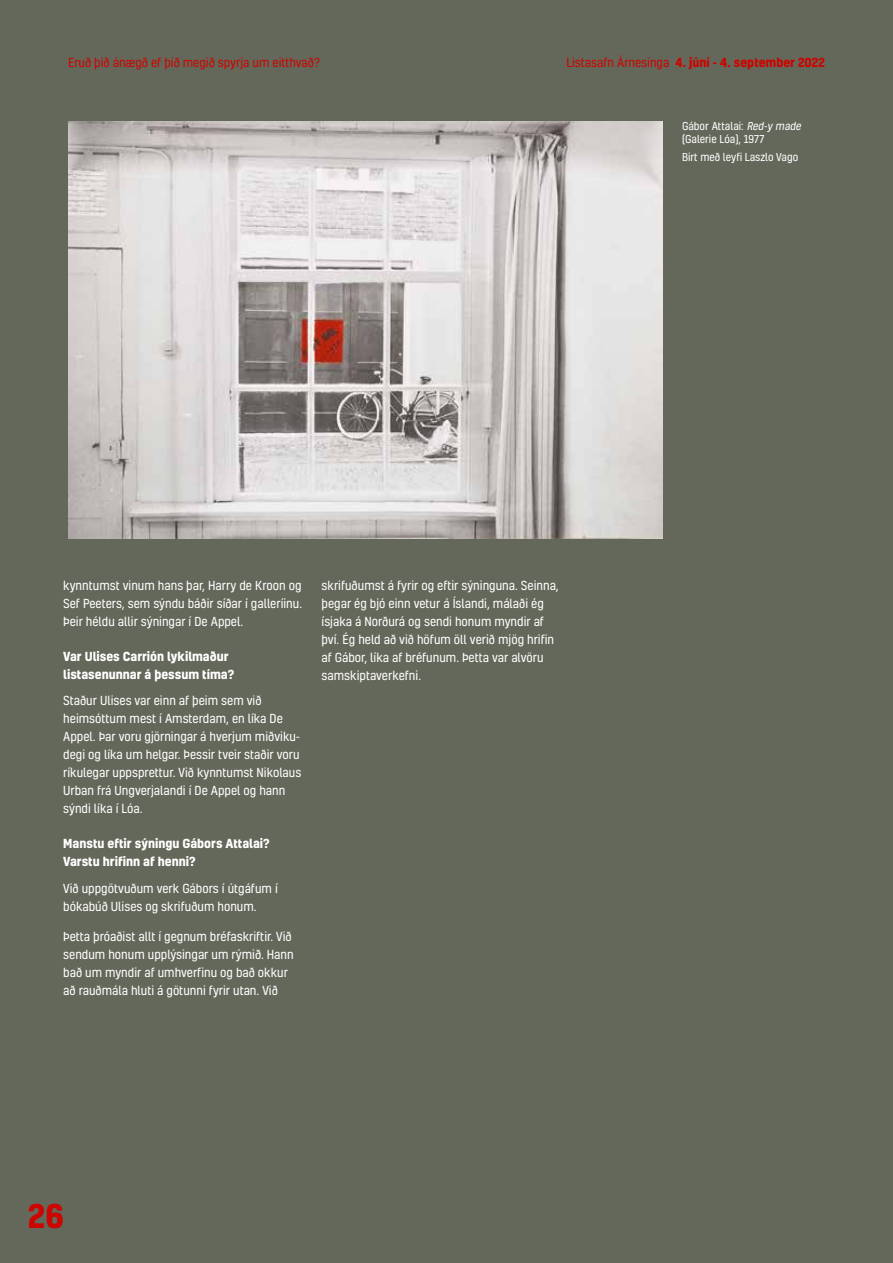
<style>
.page{position:relative;width:893px;height:1263px;background:#64685a}
.page>*{position:absolute;margin:0;border:0;box-sizing:border-box;transform-origin:0 0}
.t1{font:700 31.5px "Kelson";color:#cc0500}
.t2{font:12px/18px "Kelson";color:#fff}
.t3{font:700 12px/18px "Kelson";color:#fff}
.t4{font:700 12px "Kelson";color:#cc0500}
.t5{font:12px "Kelson";color:#cc0500}
.t6{font:10.5px/13.5px "Kelson";color:#fff}
.s1{font-weight:400}
.s2{font-style:italic}
</style>
<div class="page">
<img style="left:68px;top:122px;width:594px;height:417px">
<p class="t5" style="left:68px;top:54px;width:253px">Eruð þið ánægð ef þið megið spyrja um eitthvað?</p>
<p class="t4" style="left:566px;top:54px;width:260px"><span class="s1">Listasafn Árnesinga</span> 4. júní - 4. september 2022</p>
<p class="t6" style="left:682px;top:119px;width:123px">Gábor Attalai: <span class="s2">Red-y made </span>(Galerie Lóa), 1977</p>
<p class="t6" style="left:682px;top:150px;width:118px">Birt með leyfi Laszlo Vago</p>
<p class="t2" style="left:63px;top:576px;width:240px;text-align:justify">kynntumst vinum hans þar, Harry de Kroon og Sef Peeters, sem sýndu báðir síðar í galleríinu.<br>Þeir héldu allir sýningar í De Appel.</p>
<p class="t3" style="left:63px;top:647px;width:173px">Var Ulises Carrión lykilmaður listasenunnar á þessum tíma?</p>
<p class="t2" style="left:63px;top:691px;width:240px">Staður Ulises var einn af þeim sem við heimsóttum mest í Amsterdam, en líka De Appel. Þar voru gjörningar á hverjum miðviku&shy;degi og líka um helgar. Þessir tveir staðir voru ríkulegar uppsprettur. Við kynntumst Nikolaus Urban frá Ungverjalandi í De Appel og hann sýndi líka í Lóa.</p>
<p class="t3" style="left:63px;top:834px;width:208px">Manstu eftir sýningu Gábors Attalai?<br>Varstu hrifinn af henni?</p>
<p class="t2" style="left:63px;top:879px;width:216px">Við uppgötvuðum verk Gábors í útgáfum í bókabúð Ulises og skrifuðum honum.</p>
<p class="t2" style="left:63px;top:927px;width:232px">Þetta þróaðist allt í gegnum bréfaskriftir. Við sendum honum upplýsingar um rýmið. Hann bað um myndir af umhverfinu og bað okkur að rauðmála hluti á götunni fyrir utan. Við</p>
<p class="t2" style="left:322px;top:576px;width:239px">skrifuðumst á fyrir og eftir sýninguna. Seinna, þegar ég bjó einn vetur á Íslandi, málaði ég ísjaka á Norðurá og sendi honum myndir af því. Ég held að við höfum öll verið mjög hrifin af Gábor, líka af bréfunum. Þetta var alvöru samskiptaverkefni.</p>
<h1 class="t1" style="left:28px;top:1194px;width:37px">26</h1>
</div>
